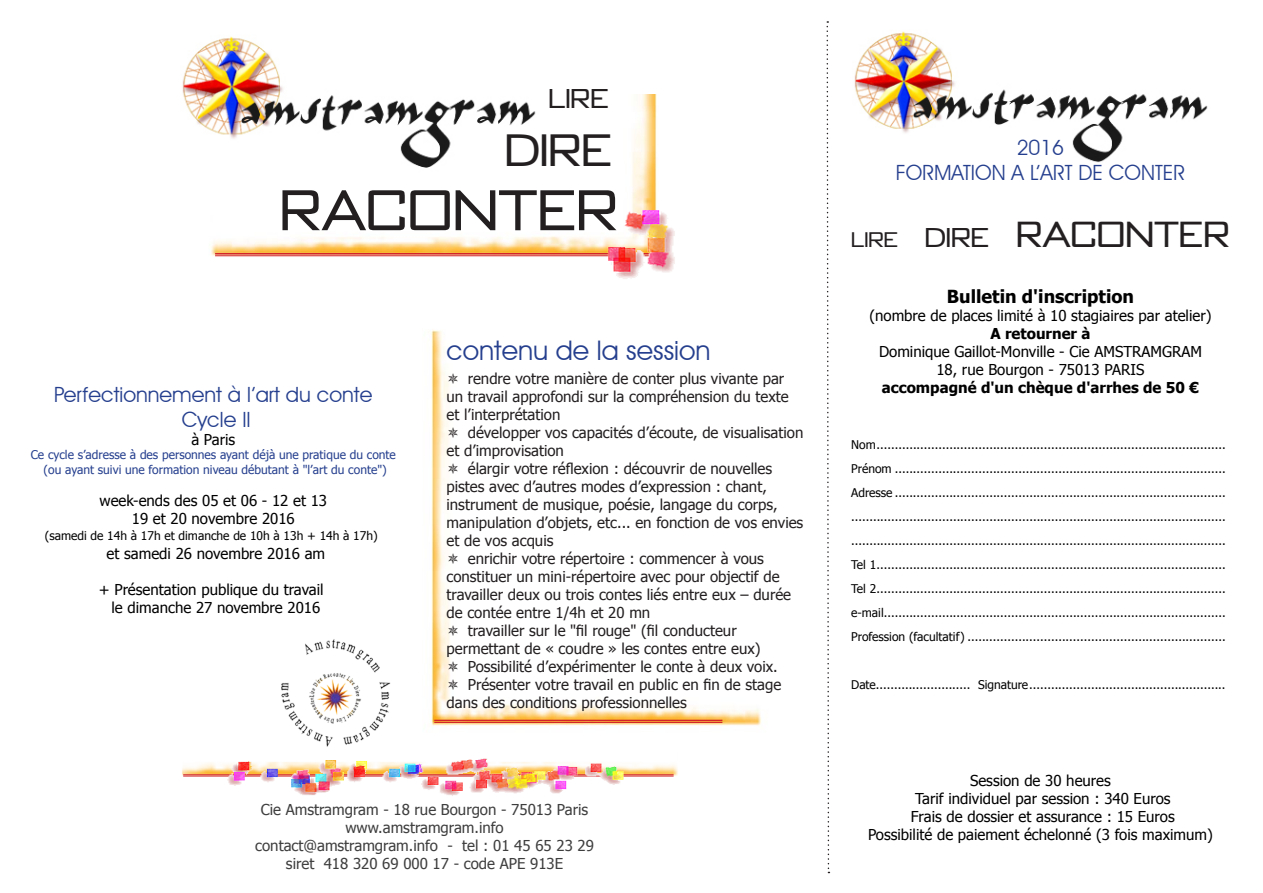
<style>
.page{position:relative;width:1263px;height:893px;background:#fff}
.page>*{position:absolute;margin:0;border:0;box-sizing:border-box;transform-origin:0 0}
.t1{font:57px "Bank Gothic";color:#231f20}
.t2{font:45px "Bank Gothic";color:#231f20}
.t3{font:36px "Bank Gothic";color:#231f20}
.t4{font:27px "Avant Garde IT Cby BT";color:#253f8e}
.t5{font:27px "Bank Gothic";color:#231f20}
.t6{font:21px/25.2px "Avant Garde IT Cby BT";color:#253f8e;text-align:center}
.t7{font:700 18px "Tahoma";color:#000}
.t8{font:15px/18px "Tahoma";color:#231f20}
.t9{font:15px/18px "Tahoma";color:#000;text-align:center}
.t10{font:15px/18px "Tahoma";color:#3e3e3f;text-align:center}
.t11{font:700 15px "Tahoma";color:#000}
.t12{font:12px/24px "Tahoma";color:#000;text-align:justify}
.t13{font:12px/14.4px "Tahoma";color:#253f8e;text-align:center}
.s1{font-size:21px}
.s2{font-size:27px}
</style>
<div class="page">
<img style="left:431px;top:330px;width:330px;height:396px">
<hr style="left:434px;top:720px;width:288px;height:1px;background:#d1232a">
<hr style="left:434px;top:722px;width:288px;height:1px;background:#d1232a">
<img style="left:854px;top:31px;width:354px;height:132px">
<svg style="left:826px;top:21px;width:4px;height:852px"></svg>
<img style="left:211px;top:95px;width:446px;height:162px">
<hr style="left:215px;top:253px;width:435px;height:1px;background:#d1232a">
<hr style="left:215px;top:255px;width:435px;height:1px;background:#d1232a">
<img style="left:587px;top:195px;width:88px;height:84px">
<img style="left:182px;top:36px;width:376px;height:153px">
<img style="left:281px;top:639px;width:110px;height:108px">
<img style="left:182px;top:765px;width:496px;height:11px">
<hr style="left:183px;top:774px;width:491px;height:1px;background:#d1232a">
<hr style="left:183px;top:776px;width:491px;height:1px;background:#d1232a">
<img style="left:192px;top:758px;width:468px;height:38px">
<svg style="left:448px;top:373px;width:10px;height:11px"></svg>
<svg style="left:448px;top:427px;width:10px;height:11px"></svg>
<svg style="left:448px;top:463px;width:10px;height:11px"></svg>
<svg style="left:448px;top:553px;width:10px;height:11px"></svg>
<svg style="left:448px;top:625px;width:10px;height:11px"></svg>
<svg style="left:448px;top:661px;width:10px;height:11px"></svg>
<svg style="left:448px;top:679px;width:10px;height:11px"></svg>
<h3 class="t5" style="left:548px;top:82px;width:62px">LIRE</h3>
<h2 class="t2" style="left:505px;top:121px;width:109px">DIRE</h2>
<h1 class="t1" style="left:280px;top:174px;width:340px">RACONTER</h1>
<h3 class="t6" style="left:54px;top:382px;width:320px">Perfectionnement à l’art du conte<br>Cycle II</h3>
<p class="t9" style="left:191px;top:430px;width:45px">à Paris</p>
<p class="t13" style="left:31px;top:447px;width:367px">Ce cycle s’adresse à des personnes ayant déjà une pratique du conte (ou ayant suivi une formation niveau débutant à "l’art du conte")</p>
<p class="t9" style="left:100px;top:491px;width:229px">week-ends des 05 et 06 - 12 et 13<br>19 et 20 novembre 2016</p>
<p class="t9" style="left:107px;top:544px;width:220px">et samedi 26 novembre 2016 am</p>
<p class="t9" style="left:99px;top:580px;width:226px;text-align:right">+ Présentation publique du travail le dimanche 27 novembre 2016</p>
<p class="t12" style="left:45px;top:523px;width:334px">(samedi de 14h à 17h et dimanche de 10h à 13h + 14h à 17h)</p>
<h3 class="t4" style="left:446px;top:334px;width:265px">contenu de la session</h3>
<p class="t8" style="left:446px;top:369px;width:344px;text-indent:21px">rendre votre manière de conter plus vivante par un travail approfondi sur la compréhension du texte et l’interprétation</p>
<p class="t8" style="left:468px;top:423px;width:337px">développer vos capacités d’écoute, de visualisation</p>
<p class="t8" style="left:446px;top:441px;width:119px">et d’improvisation</p>
<p class="t8" style="left:468px;top:459px;width:306px">élargir votre réflexion : découvrir de nouvelles</p>
<p class="t8" style="left:446px;top:477px;width:322px">pistes avec d’autres modes d’expression : chant,</p>
<p class="t8" style="left:446px;top:495px;width:333px">instrument de musique, poésie, langage du corps,</p>
<p class="t8" style="left:446px;top:513px;width:358px">manipulation d’objets, etc... en fonction de vos envies</p>
<p class="t8" style="left:446px;top:531px;width:108px">et de vos acquis</p>
<p class="t8" style="left:468px;top:549px;width:298px">enrichir votre répertoire : commencer à vous</p>
<p class="t8" style="left:446px;top:567px;width:335px">constituer un mini-répertoire avec pour objectif de</p>
<p class="t8" style="left:446px;top:585px;width:346px">travailler deux ou trois contes liés entre eux – durée</p>
<p class="t8" style="left:446px;top:603px;width:205px">de contée entre 1/4h et 20 mn</p>
<p class="t8" style="left:468px;top:621px;width:270px">travailler sur le "fil rouge" (fil conducteur</p>
<p class="t8" style="left:446px;top:639px;width:316px">permettant de « coudre » les contes entre eux)</p>
<p class="t8" style="left:468px;top:657px;width:311px">Possibilité d’expérimenter le conte à deux voix.</p>
<p class="t8" style="left:468px;top:675px;width:315px">Présenter votre travail en public en fin de stage</p>
<p class="t8" style="left:446px;top:693px;width:242px">dans des conditions professionnelles</p>
<p class="t10" style="left:255px;top:800px;width:340px">Cie Amstramgram - 18 rue Bourgon - 75013 Paris www.amstramgram.info contact@amstramgram.info - tel : 01 45 65 23 29 siret 418 320 69 000 17 - code APE 913E</p>
<h3 class="t6" style="left:896px;top:135px;width:291px">2016<br>FORMATION A L’ART DE CONTER</h3>
<h3 class="t3" style="left:851px;top:211px;width:380px"><span class="s1">LIRE</span> <span class="s2">DIRE</span> RACONTER</h3>
<h3 class="t7" style="left:947px;top:284px;width:189px">Bulletin d'inscription</h3>
<p class="t9" style="left:869px;top:306px;width:344px">(nombre de places limité à 10 stagiaires par atelier)</p>
<p class="t11" style="left:990px;top:323px;width:102px">A retourner à</p>
<p class="t9" style="left:879px;top:342px;width:324px">Dominique Gaillot-Monville - Cie AMSTRAMGRAM<br>18, rue Bourgon - 75013 PARIS</p>
<p class="t11" style="left:882px;top:377px;width:319px">accompagné d'un chèque d'arrhes de 50 €</p>
<p class="t12" style="left:851px;top:432px;width:376px">Nom................................................................................................<br>Prénom ...........................................................................................<br>Adresse ........................................................................................... ....................................................................................................... .......................................................................................................<br>Tel 1................................................................................................<br>Tel 2................................................................................................ e-mail..............................................................................................<br>Profession (facultatif) .......................................................................</p>
<p class="t12" style="left:851px;top:672px;width:376px">Date.......................... Signature......................................................</p>
<p class="t9" style="left:868px;top:771px;width:346px">Session de 30 heures<br>Tarif individuel par session : 340 Euros<br>Frais de dossier et assurance : 15 Euros<br>Possibilité de paiement échelonné (3 fois maximum)</p>
</div>
